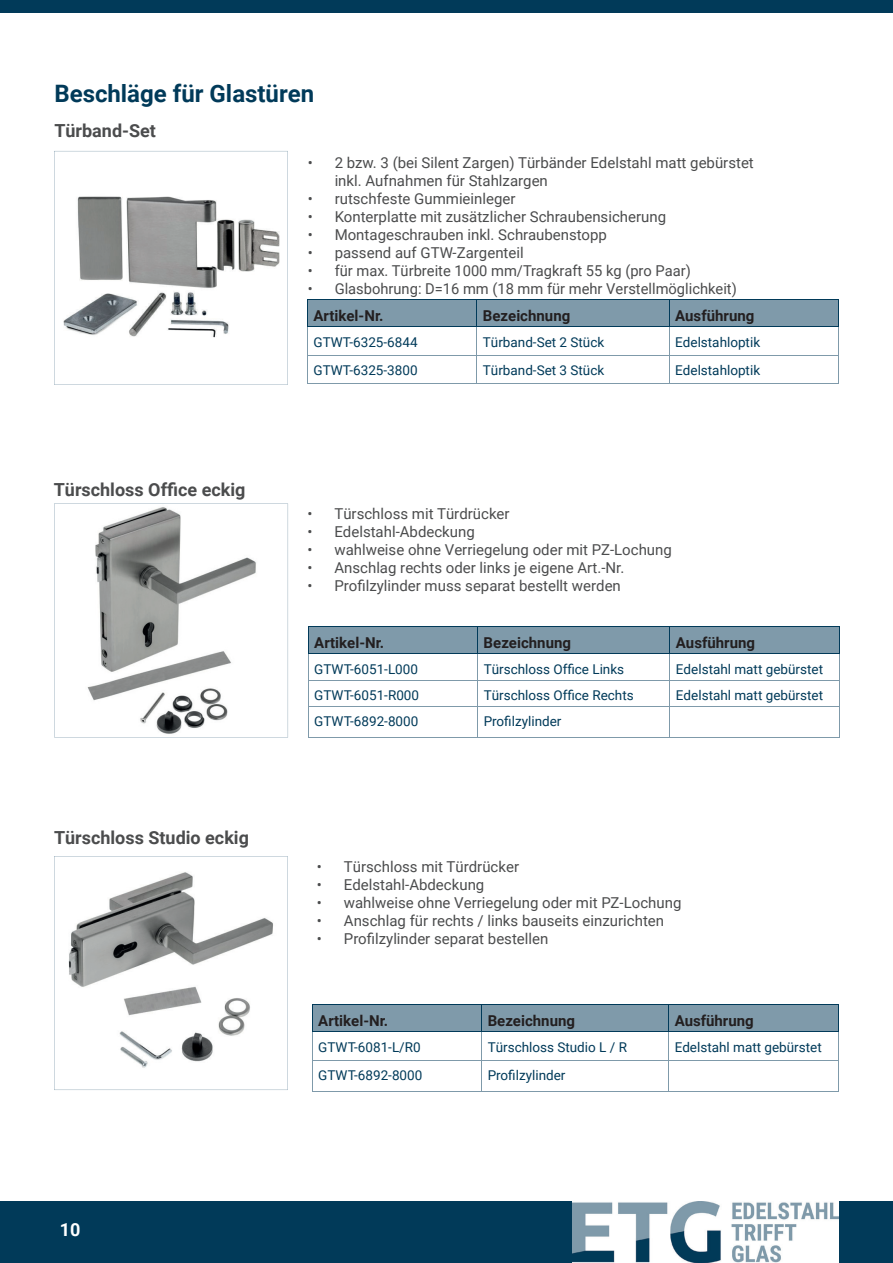
<style>
.page{position:relative;width:893px;height:1263px;background:#fff}
.page>*{position:absolute;margin:0;border:0;box-sizing:border-box;transform-origin:0 0}
.t1{font:700 24px "Roboto";color:#013a59}
.t2{font:700 18px "Roboto";color:#4b4c4d}
.t3{font:700 18px "Roboto";color:#fff}
.t4{font:15px/18px "Roboto";color:#4b4c4d}
.t5{font:700 15px "Roboto";color:#231f20}
.t6{font:13.5px "Roboto";color:#013a59}
</style>
<div class="page">
<div style="left:0;top:0;width:893px;height:13px;background:#013a59"></div>
<div style="left:0;top:1201px;width:893px;height:62px;background:#013a59"></div>
<img style="left:572px;top:1201px;width:267px;height:62px">
<svg style="left:54px;top:151px;width:234px;height:234px"></svg>
<svg style="left:54px;top:856px;width:234px;height:234px"></svg>
<svg style="left:54px;top:503px;width:234px;height:234px"></svg>
<svg style="left:308px;top:626px;width:532px;height:80px"></svg>
<hr style="left:308px;top:706px;width:170px;height:1px;background:#7f9aaa">
<hr style="left:308px;top:706px;width:1px;height:31px;background:#7f9aaa">
<hr style="left:478px;top:706px;width:192px;height:1px;background:#7f9aaa">
<hr style="left:477px;top:706px;width:1px;height:31px;background:#7f9aaa">
<hr style="left:670px;top:706px;width:170px;height:1px;background:#7f9aaa">
<hr style="left:670px;top:706px;width:1px;height:31px;background:#7f9aaa">
<hr style="left:839px;top:706px;width:1px;height:31px;background:#7f9aaa">
<hr style="left:308px;top:737px;width:170px;height:1px;background:#7f9aaa">
<hr style="left:478px;top:737px;width:192px;height:1px;background:#7f9aaa">
<hr style="left:670px;top:737px;width:170px;height:1px;background:#7f9aaa">
<svg style="left:307px;top:299px;width:532px;height:84px"></svg>
<hr style="left:307px;top:383px;width:170px;height:1px;background:#7f9aaa">
<hr style="left:477px;top:383px;width:192px;height:1px;background:#7f9aaa">
<hr style="left:669px;top:383px;width:170px;height:1px;background:#7f9aaa">
<svg style="left:312px;top:1004px;width:527px;height:56px"></svg>
<hr style="left:312px;top:1060px;width:170px;height:1px;background:#7f9aaa">
<hr style="left:312px;top:1061px;width:1px;height:30px;background:#7f9aaa">
<hr style="left:482px;top:1060px;width:187px;height:1px;background:#7f9aaa">
<hr style="left:481px;top:1061px;width:1px;height:30px;background:#7f9aaa">
<hr style="left:669px;top:1060px;width:169px;height:1px;background:#7f9aaa">
<hr style="left:668px;top:1061px;width:1px;height:30px;background:#7f9aaa">
<hr style="left:838px;top:1061px;width:1px;height:30px;background:#7f9aaa">
<hr style="left:312px;top:1091px;width:170px;height:1px;background:#7f9aaa">
<hr style="left:482px;top:1091px;width:187px;height:1px;background:#7f9aaa">
<hr style="left:669px;top:1091px;width:169px;height:1px;background:#7f9aaa">
<h1 class="t1" style="left:54px;top:76px;width:261px">Beschläge für Glastüren</h1>
<p class="t2" style="left:54px;top:118px;width:103px">Türband-Set</p>
<p class="t2" style="left:54px;top:477px;width:193px">Türschloss Office eckig</p>
<p class="t2" style="left:54px;top:825px;width:196px">Türschloss Studio eckig</p>
<p class="t3" style="left:60px;top:1216px;width:22px">10</p>
<p class="t4" style="left:335px;top:153px;width:421px;text-indent:-27px">• 2 bzw. 3 (bei Silent Zargen) Türbänder Edelstahl matt gebürstet inkl. Aufnahmen für Stahlzargen</p>
<p class="t4" style="left:308px;top:189px;width:209px">• rutschfeste Gummieinleger</p>
<p class="t4" style="left:308px;top:207px;width:360px">• Konterplatte mit zusätzlicher Schraubensicherung</p>
<p class="t4" style="left:308px;top:225px;width:301px">• Montageschrauben inkl. Schraubenstopp</p>
<p class="t4" style="left:308px;top:243px;width:218px">• passend auf GTW-Zargenteil</p>
<p class="t4" style="left:308px;top:261px;width:385px">• für max. Türbreite 1000 mm/Tragkraft 55 kg (pro Paar)</p>
<p class="t4" style="left:308px;top:279px;width:431px">• Glasbohrung: D=16 mm (18 mm für mehr Verstellmöglichkeit)</p>
<p class="t5" style="left:314px;top:305px;width:72px">Artikel-Nr.</p>
<p class="t5" style="left:483px;top:305px;width:89px">Bezeichnung</p>
<p class="t5" style="left:675px;top:305px;width:81px">Ausführung</p>
<p class="t6" style="left:314px;top:333px;width:106px">GTWT-6325-6844</p>
<p class="t6" style="left:483px;top:333px;width:123px">Türband-Set 2 Stück</p>
<p class="t6" style="left:675px;top:333px;width:86px">Edelstahloptik</p>
<p class="t6" style="left:314px;top:361px;width:106px">GTWT-6325-3800</p>
<p class="t6" style="left:483px;top:361px;width:123px">Türband-Set 3 Stück</p>
<p class="t6" style="left:675px;top:361px;width:86px">Edelstahloptik</p>
<p class="t4" style="left:307px;top:504px;width:204px">• Türschloss mit Türdrücker</p>
<p class="t4" style="left:307px;top:522px;width:169px">• Edelstahl-Abdeckung</p>
<p class="t4" style="left:307px;top:540px;width:366px">• wahlweise ohne Verriegelung oder mit PZ-Lochung</p>
<p class="t4" style="left:307px;top:558px;width:318px">• Anschlag rechts oder links je eigene Art.-Nr.</p>
<p class="t4" style="left:307px;top:576px;width:315px">• Profilzylinder muss separat bestellt werden</p>
<p class="t5" style="left:314px;top:632px;width:72px">Artikel-Nr.</p>
<p class="t5" style="left:484px;top:632px;width:89px">Bezeichnung</p>
<p class="t5" style="left:676px;top:632px;width:81px">Ausführung</p>
<p class="t6" style="left:314px;top:660px;width:105px">GTWT-6051-L000</p>
<p class="t6" style="left:484px;top:660px;width:142px">Türschloss Office Links</p>
<p class="t6" style="left:676px;top:660px;width:149px">Edelstahl matt gebürstet</p>
<p class="t6" style="left:314px;top:686px;width:106px">GTWT-6051-R000</p>
<p class="t6" style="left:484px;top:686px;width:152px">Türschloss Office Rechts</p>
<p class="t6" style="left:676px;top:686px;width:149px">Edelstahl matt gebürstet</p>
<p class="t6" style="left:314px;top:712px;width:106px">GTWT-6892-8000</p>
<p class="t6" style="left:484px;top:712px;width:79px">Profilzylinder</p>
<p class="t4" style="left:317px;top:857px;width:204px">• Türschloss mit Türdrücker</p>
<p class="t4" style="left:317px;top:875px;width:169px">• Edelstahl-Abdeckung</p>
<p class="t4" style="left:317px;top:893px;width:366px">• wahlweise ohne Verriegelung oder mit PZ-Lochung</p>
<p class="t4" style="left:317px;top:911px;width:349px">• Anschlag für rechts / links bauseits einzurichten</p>
<p class="t4" style="left:317px;top:929px;width:233px">• Profilzylinder separat bestellen</p>
<p class="t5" style="left:318px;top:1010px;width:72px">Artikel-Nr.</p>
<p class="t5" style="left:488px;top:1010px;width:89px">Bezeichnung</p>
<p class="t5" style="left:675px;top:1010px;width:81px">Ausführung</p>
<p class="t6" style="left:318px;top:1038px;width:104px">GTWT-6081-L/R0</p>
<p class="t6" style="left:488px;top:1038px;width:141px">Türschloss Studio L / R</p>
<p class="t6" style="left:675px;top:1038px;width:149px">Edelstahl matt gebürstet</p>
<p class="t6" style="left:318px;top:1066px;width:106px">GTWT-6892-8000</p>
<p class="t6" style="left:488px;top:1066px;width:79px">Profilzylinder</p>
</div>
